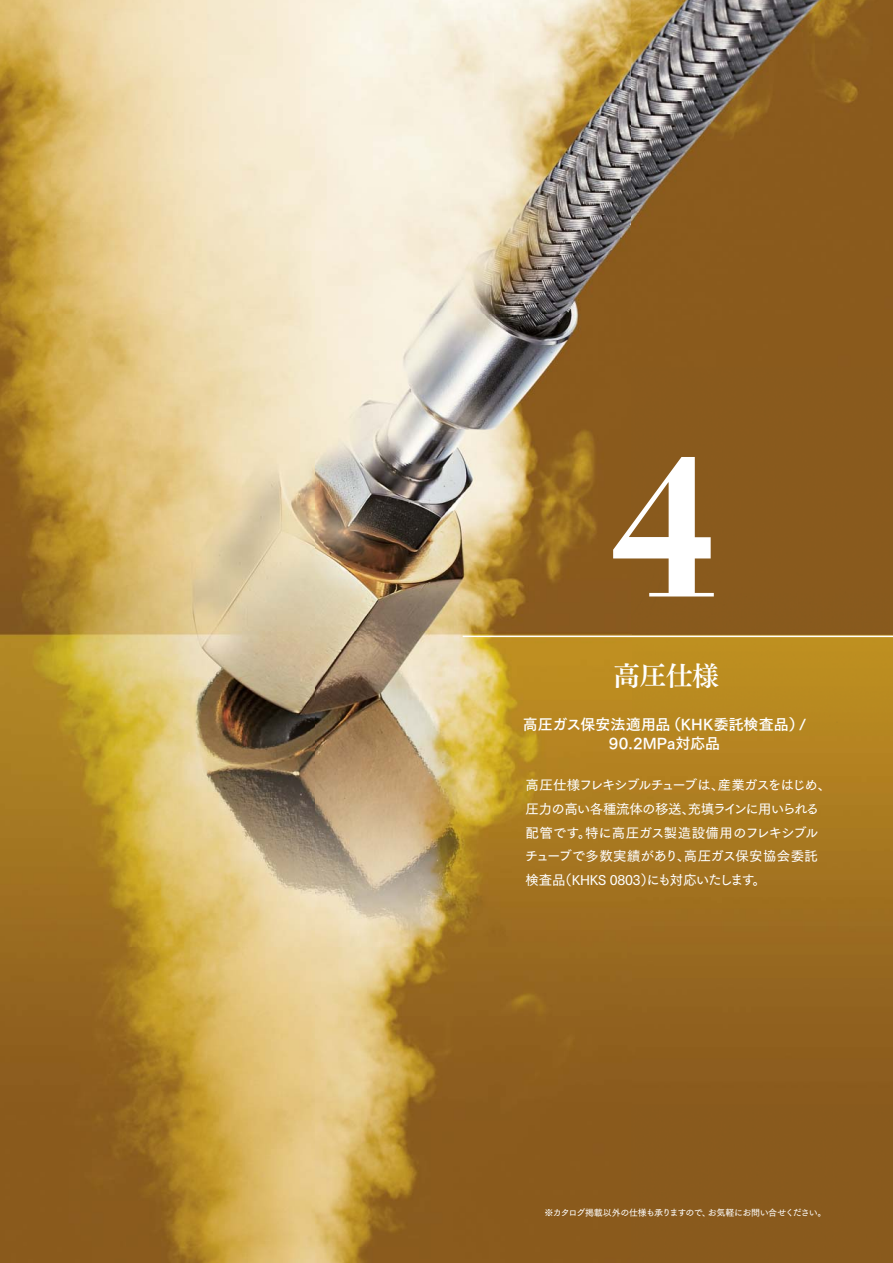
<style>
.page{position:relative;width:893px;height:1263px;background:#fff}
.page>*{position:absolute;margin:0;border:0;box-sizing:border-box;transform-origin:0 0}
.t1{font:700 198.15px "Bauer Bodoni LT";color:#fff}
.t2{font:27px "Tsuku Min Pro B 90 pv RKSJ H";color:#fff}
.t3{font:15px/19.5px "Tsuku Go Pro B 90 pv RKSJ H";color:#fff;text-align:center}
.t4{font:13.5px/23.7px "Tsuku Go Pro D 90 pv RKSJ H";letter-spacing:-.055em;color:#fff}
.t5{font:9px "Tsuku Go Pro D 90 pv RKSJ H";letter-spacing:-.065em;color:#fff}
</style>
<div class="page">
<img style="left:0;top:0;width:893px;height:1263px">
<hr style="left:463px;top:636px;width:430px;height:1px;background:#fff">
<h1 class="t1" style="left:608px;top:409px;width:112px">4</h1>
<h2 class="t2" style="left:613px;top:665px;width:108px">高圧仕様</h2>
<p class="t3" style="left:523px;top:716px;width:285px">高圧ガス保安法適用品（KHK委託検査品）/<br>90.2MPa対応品</p>
<p class="t4" style="left:525px;top:775px;width:308px">高圧仕様フレキシブルチューブは、産業ガスをはじめ、圧力の高い各種流体の移送、充填ラインに用いられる配管です。特に高圧ガス製造設備用のフレキシブルチューブで多数実績があり、高圧ガス保安協会委託検査品（KHKS 0803）にも対応いたします。</p>
<p class="t5" style="left:544px;top:1209px;width:283px">※カタログ掲載以外の仕様も承りますので、お気軽にお問い合せください。</p>
</div>
